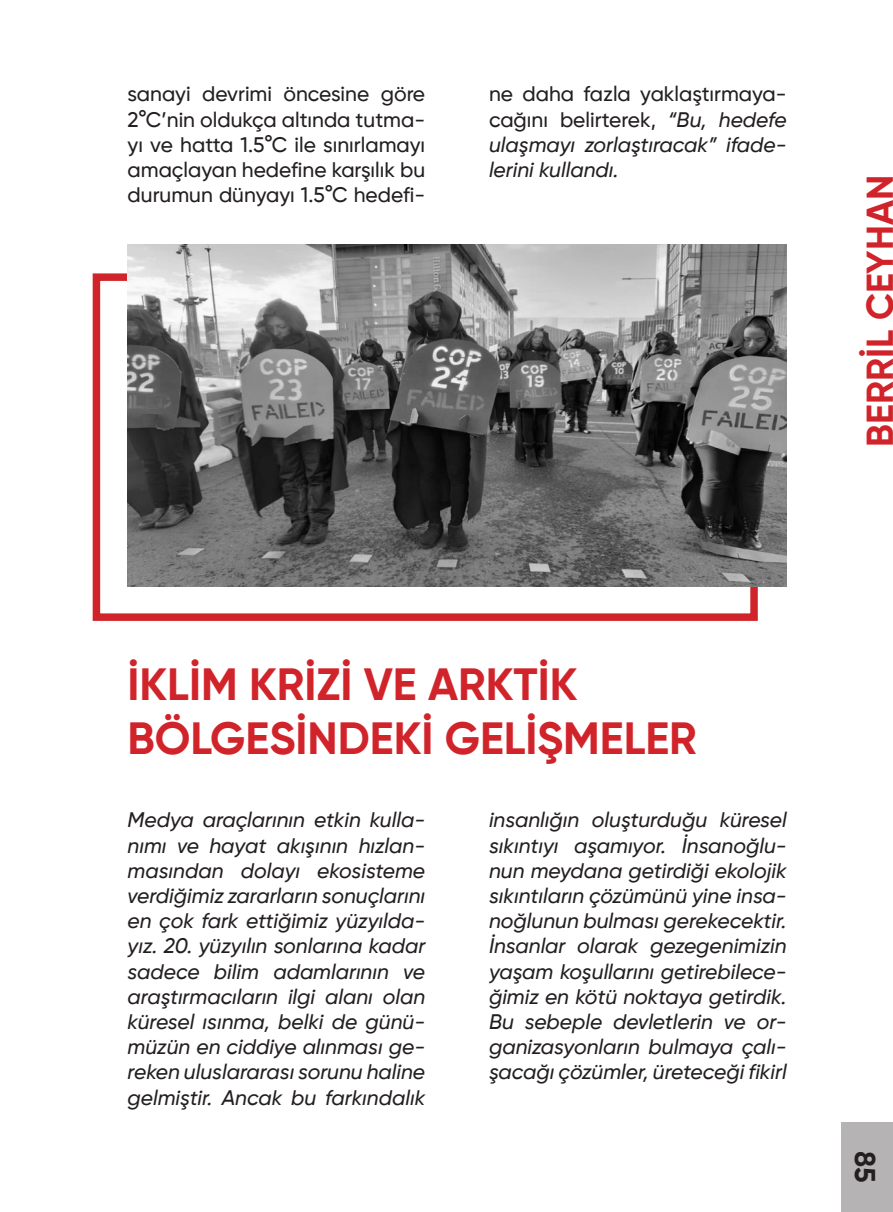
<style>
.page{position:relative;width:893px;height:1212px;background:#fff}
.page>*{position:absolute;margin:0;border:0;box-sizing:border-box;transform-origin:0 0}
.t1{font:700 45px/54px "Gilroy";color:#d1232a}
.t2{font:700 37.5px "Gilroy";color:#d1232a}
.t3{font:700 28.5px "Gilroy";color:#231f20}
.t4{font:italic 500 21px/25.2px "Gilroy";color:#231f20;text-align:justify}
.t5{font:500 21px/25.2px "Gilroy";color:#231f20;text-align:justify}
.s1{font-style:normal}
</style>
<div class="page">
<div style="left:841px;top:1123px;width:52px;height:89px;background:#b5b3b4"></div>
<div style="left:93px;top:273px;width:665px;height:348px;border:8px solid #d1232a"></div>
<img style="left:128px;top:244px;width:659px;height:342px">
<p class="t5" style="left:128px;top:81px;width:299px">sanayi devrimi öncesine göre 2°C’nin oldukça altında tutma&shy;yı ve hatta 1.5°C ile sınırlamayı amaçlayan hedefine karşılık bu durumun dünyayı 1.5°C hedefi-</p>
<p class="t4" style="left:489px;top:81px;width:299px"><span class="s1">ne daha fazla yaklaştırmaya&shy;cağını belirterek,</span> “Bu, hedefe ulaşmayı zorlaştıracak” ifade&shy;lerini kullandı.</p>
<p class="t2" style="left:857px;top:446px;width:273px;rotate:-90deg">BERRİL CEYHAN</p>
<p class="t1" style="left:128px;top:657px;width:571px">İKLİM KRİZİ VE ARKTİK<br>BÖLGESİNDEKİ GELİŞMELER</p>
<p class="t4" style="left:128px;top:807px;width:299px">Medya araçlarının etkin kulla&shy;nımı ve hayat akışının hızlan&shy;masından dolayı ekosisteme verdiğimiz zararların sonuçlarını en çok fark ettiğimiz yüzyılda&shy;yız. 20. yüzyılın sonlarına kadar sadece bilim adamlarının ve araştırmacıların ilgi alanı olan küresel ısınma, belki de günü&shy;müzün en ciddiye alınması ge&shy;reken uluslararası sorunu haline gelmiştir. Ancak bu farkındalık</p>
<p class="t4" style="left:489px;top:807px;width:299px">insanlığın oluşturduğu küresel sıkıntıyı aşamıyor. İnsanoğlu&shy;nun meydana getirdiği ekolojik sıkıntıların çözümünü yine insa&shy;noğlunun bulması gerekecektir.<br>İnsanlar olarak gezegenimizin yaşam koşullarını getirebilece&shy;ğimiz en kötü noktaya getirdik.<br>Bu sebeple devletlerin ve or&shy;ganizasyonların bulmaya çalı&shy;şacağı çözümler, üreteceği fikirl</p>
<h3 class="t3" style="left:883px;top:1151px;width:33px;rotate:90deg">85</h3>
</div>
